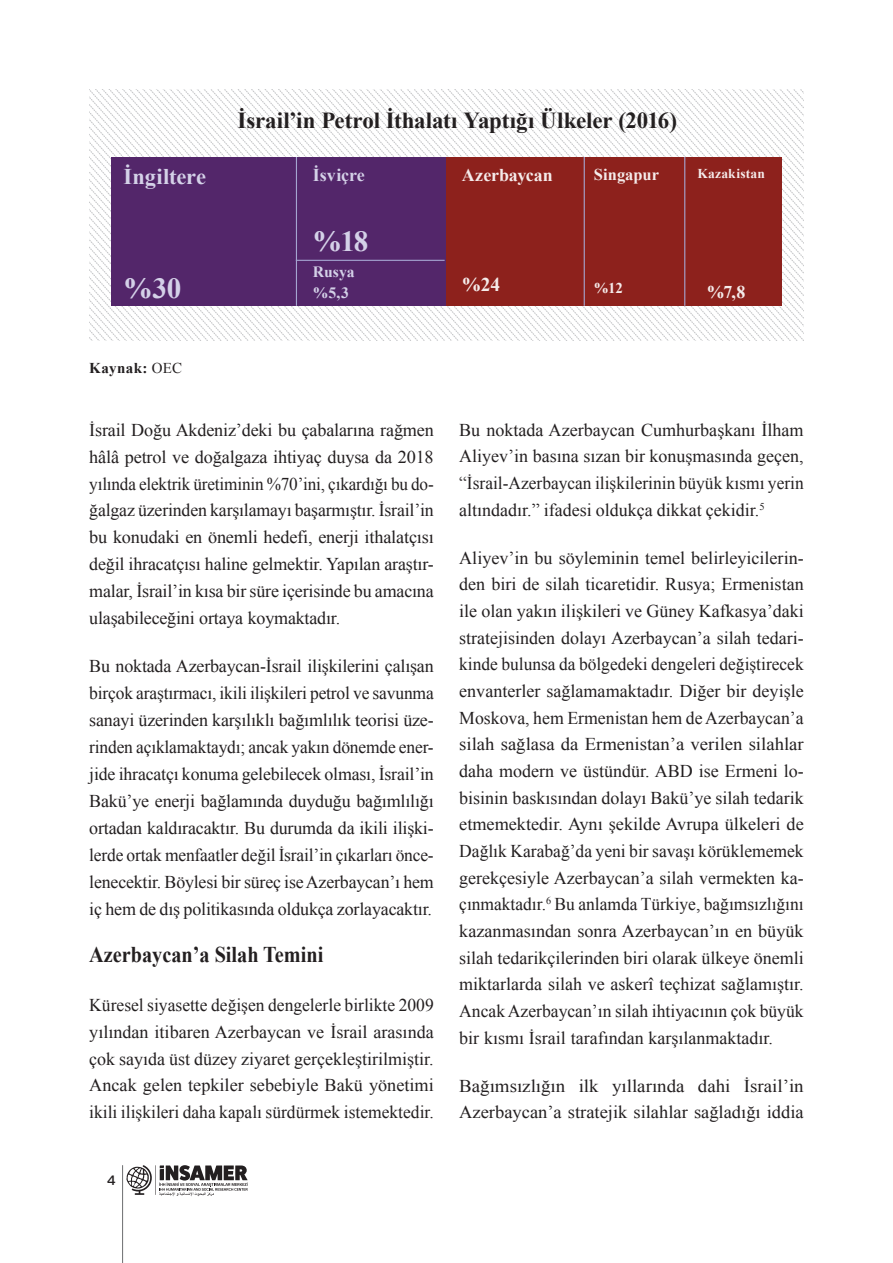
<style>
.page{position:relative;width:893px;height:1263px;background:#fff}
.page>*{position:absolute;margin:0;border:0;box-sizing:border-box;transform-origin:0 0}
.t1{font:700 29.1px "Times New Roman";color:#d4d1e8}
.t2{font:700 22.95px "Times New Roman";letter-spacing:-.005em;color:#231f20}
.t3{font:700 22.5px "Times New Roman";color:#231f20;scale:.9 1}
.t4{font:700 22.35px "Times New Roman";letter-spacing:-.005em;color:#d4d1e8}
.t5{font:700 19.5px "Times New Roman";color:#f5ebea}
.t6{font:18px/26.7px "Times New Roman";color:#231f20;text-align:justify}
.t7{font:18px/26.7px "Times New Roman";color:#231f20;scale:1.05 1}
.t8{font:700 18px "Times New Roman";letter-spacing:-.01em;color:#f5ebea}
.t9{font:700 18px "Times New Roman";letter-spacing:-.005em;color:#d4d1e8}
.t10{font:700 16.5px "Times New Roman";color:#f5ebea}
.t11{font:700 15.75px "Times New Roman";letter-spacing:-.005em;color:#d4d1e8}
.t12{font:700 15px "Times New Roman";letter-spacing:.025em;color:#231f20}
.t13{font:700 15px "Times New Roman";color:#f5ebea}
.t14{font:700 13.5px "Times New Roman";letter-spacing:.015em;color:#f5ebea}
.t15{font:500 13.5px "Alright Sans";color:#231f20}
.s1{font-weight:400}
</style>
<div class="page">
<hr style="left:122px;top:1165px;width:1px;height:98px;background:#6c6d70">
<svg style="left:126px;top:1165px;width:122px;height:31px"></svg>
<svg style="left:629px;top:89px;width:175px;height:252px"></svg>
<div style="left:111px;top:157px;width:336px;height:149px;background:#53266a"></div>
<div style="left:446px;top:157px;width:336px;height:149px;background:#8d211c"></div>
<hr style="left:296px;top:157px;width:1px;height:149px;background:#a5a5d1">
<hr style="left:584px;top:157px;width:1px;height:149px;background:#a5a5d1">
<hr style="left:684px;top:157px;width:1px;height:149px;background:#a5a5d1">
<hr style="left:296px;top:260px;width:149px;height:1px;background:#a5a5d1">
<p class="t2" style="left:237px;top:104px;width:441px">İsrail’in Petrol İthalatı Yaptığı Ülkeler (2016)</p>
<p class="t4" style="left:124px;top:161px;width:84px">İngiltere</p>
<p class="t9" style="left:313px;top:163px;width:53px">İsviçre</p>
<p class="t8" style="left:462px;top:163px;width:93px">Azerbaycan</p>
<p class="t10" style="left:594px;top:163px;width:67px">Singapur</p>
<p class="t14" style="left:697px;top:164px;width:69px">Kazakistan</p>
<h1 class="t1" style="left:313px;top:222px;width:57px">%18</h1>
<p class="t11" style="left:313px;top:261px;width:43px">Rusya</p>
<h1 class="t1" style="left:124px;top:268px;width:59px">%30</h1>
<p class="t11" style="left:313px;top:281px;width:38px">%5,3</p>
<p class="t12" style="left:89px;top:358px;width:94px">Kaynak: <span class="s1">OEC</span></p>
<p class="t6" style="left:89px;top:416px;width:346px">İsrail Doğu Akdeniz’deki bu çabalarına rağmen hâlâ petrol ve doğalgaza ihtiyaç duysa da 2018 yılında elektrik üretiminin %70’ini, çıkardığı bu do&shy;ğalgaz üzerinden karşılamayı başarmıştır. İsrail’in bu konudaki en önemli hedefi, enerji ithalatçısı değil ihracatçısı haline gelmektir. Yapılan araştır&shy;malar, İsrail’in kısa bir süre içerisinde bu amacına ulaşabileceğini ortaya koymaktadır.</p>
<p class="t6" style="left:89px;top:653px;width:346px">Bu noktada Azerbaycan-İsrail ilişkilerini çalışan birçok araştırmacı, ikili ilişkileri petrol ve savunma sanayi üzerinden karşılıklı bağımlılık teorisi üze&shy;rinden açıklamaktaydı; ancak yakın dönemde ener&shy;jide ihracatçı konuma gelebilecek olması, İsrail’in Bakü’ye enerji bağlamında duyduğu bağımlılığı ortadan kaldıracaktır. Bu durumda da ikili ilişki&shy;lerde ortak menfaatler değil İsrail’in çıkarları önce&shy;lenecektir. Böylesi bir süreç ise Azerbaycan’ı hem iç hem de dış politikasında oldukça zorlayacaktır.</p>
<p class="t3" style="left:89px;top:939px;width:262px">Azerbaycan’a Silah Temini</p>
<p class="t6" style="left:89px;top:991px;width:346px">Küresel siyasette değişen dengelerle birlikte 2009 yılından itibaren Azerbaycan ve İsrail arasında çok sayıda üst düzey ziyaret gerçekleştirilmiştir.<br>Ancak gelen tepkiler sebebiyle Bakü yönetimi ikili ilişkileri daha kapalı sürdürmek istemektedir.</p>
<p class="t15" style="left:107px;top:1169px;width:10px">4</p>
<p class="t5" style="left:462px;top:271px;width:40px">%24</p>
<p class="t13" style="left:594px;top:277px;width:31px">%12</p>
<p class="t8" style="left:707px;top:279px;width:40px">%7,8</p>
<p class="t6" style="left:459px;top:416px;width:346px">Bu noktada Azerbaycan Cumhurbaşkanı İlham Aliyev’in basına sızan bir konuşmasında geçen, “İsrail-Azerbaycan ilişkilerinin büyük kısmı yerin altındadır.” ifadesi oldukça dikkat çekidir.<sup>5</sup></p>
<p class="t6" style="left:459px;top:544px;width:346px">Aliyev’in bu söyleminin temel belirleyicilerin&shy;den biri de silah ticaretidir. Rusya; Ermenistan ile olan yakın ilişkileri ve Güney Kafkasya’daki stratejisinden dolayı Azerbaycan’a silah tedari&shy;kinde bulunsa da bölgedeki dengeleri değiştirecek envanterler sağlamamaktadır. Diğer bir deyişle Moskova, hem Ermenistan hem de Azerbaycan’a silah sağlasa da Ermenistan’a verilen silahlar daha modern ve üstündür. ABD ise Ermeni lo&shy;bisinin baskısından dolayı Bakü’ye silah tedarik etmemektedir. Aynı şekilde Avrupa ülkeleri de Dağlık Karabağ’da yeni bir savaşı körüklememek gerekçesiyle Azerbaycan’a silah vermekten ka&shy;çınmaktadır.<sup>6</sup> Bu anlamda Türkiye, bağımsızlığını kazanmasından sonra Azerbaycan’ın en büyük silah tedarikçilerinden biri olarak ülkeye önemli miktarlarda silah ve askerî teçhizat sağlamıştır.<br>Ancak Azerbaycan’ın silah ihtiyacının çok büyük bir kısmı İsrail tarafından karşılanmaktadır.</p>
<p class="t7" style="left:459px;top:1072px;width:330px">Bağımsızlığın ilk yıllarında dahi İsrail’in<br>Azerbaycan’a stratejik silahlar sağladığı iddia</p>
</div>
